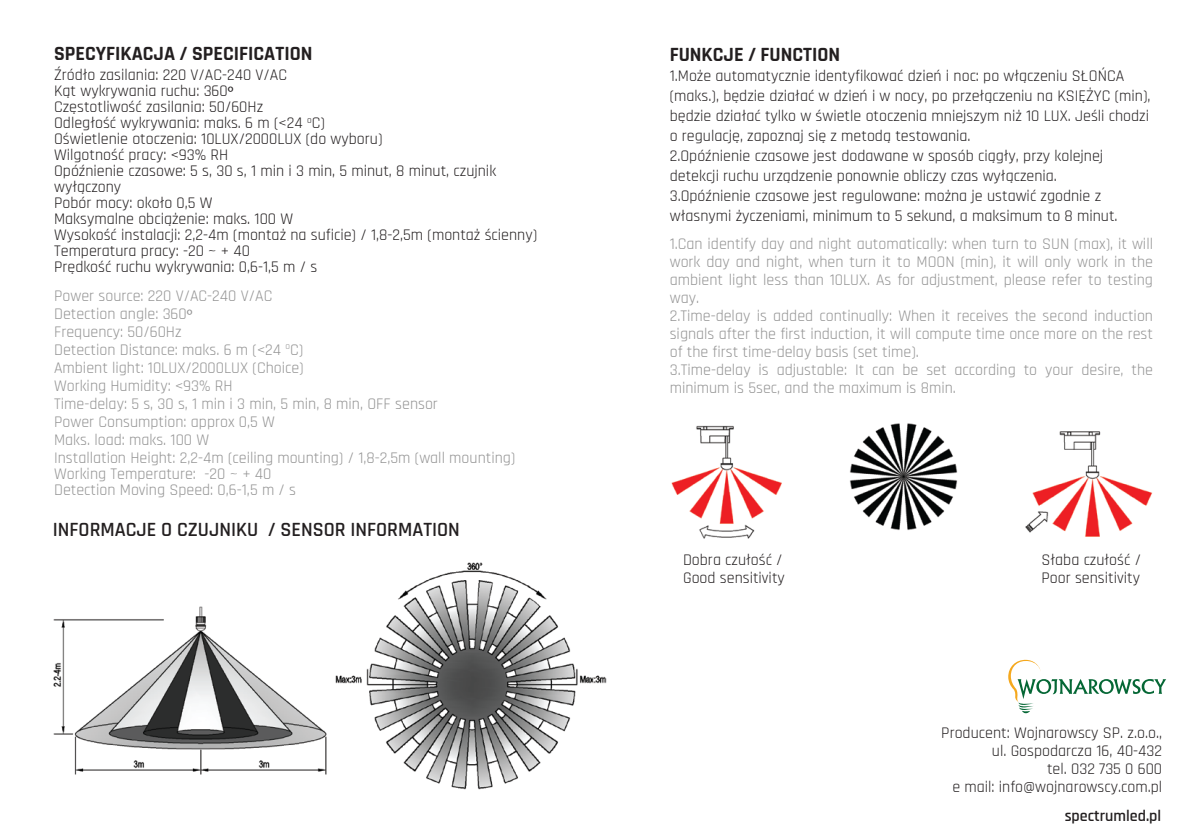
<style>
.page{position:relative;width:1191px;height:840px;background:#fff}
.page>*{position:absolute;margin:0;border:0;box-sizing:border-box;transform-origin:0 0}
.t1{font:700 20px "Rajdhani";color:#231f20}
.t2{font:600 20px "Rajdhani";color:#231f20}
.t3{font:16px/16px "Rajdhani";color:#231f20}
.t4{font:16px/18px "Rajdhani";color:#939393}
.t5{font:600 16px "Rajdhani";color:#231f20}
.s1{font-family:"Myriad Pro"}
</style>
<div class="page">
<img style="left:53px;top:606px;width:274px;height:169px">
<img style="left:336px;top:562px;width:270px;height:227px">
<img style="left:850px;top:423px;width:108px;height:107px">
<img style="left:671px;top:425px;width:111px;height:114px">
<img style="left:1025px;top:431px;width:128px;height:106px">
<svg style="left:1008px;top:659px;width:158px;height:54px"></svg>
<p class="t1" style="left:54px;top:41px;width:260px">SPECYFIKACJA / SPECIFICATION</p>
<p class="t3" style="left:54px;top:67px;width:484px">Źródło zasilania: 220 V/AC-240 V/AC<br>Kąt wykrywania ruchu: 360<span class="s1">º<br></span>Częstotliwość zasilania: 50/60Hz<br>Odległość wykrywania: maks. 6 m (&lt;24 <sup>o</sup>C)<br>Oświetlenie otoczenia: 10LUX/2000LUX (do wyboru)<br>Wilgotność pracy: &lt;93% RH<br>Opóźnienie czasowe: 5 s, 30 s, 1 min i 3 min, 5 minut, 8 minut, czujnik wyłączony<br>Pobór mocy: około 0,5 W<br>Maksymalne obciążenie: maks. 100 W<br>Wysokość instalacji: 2,2-4m (montaż na suficie) / 1,8-2,5m (montaż ścienny)<br>Temperatura pracy: -20 ~ + 40<br>Prędkość ruchu wykrywania: 0,6-1,5 m / s</p>
<p class="t4" style="left:54px;top:287px;width:463px">Power source: 220 V/AC-240 V/AC<br>Detection angle: 360<span class="s1">º<br></span>Frequency: 50/60Hz<br>Detection Distance: maks. 6 m (&lt;24 <sup>o</sup>C)<br>Ambient light: 10LUX/2000LUX (Choice)<br>Working Humidity: &lt;93% RH<br>Time-delay: 5 s, 30 s, 1 min i 3 min, 5 min, 8 min, OFF sensor<br>Power Consumption: approx 0,5 W<br>Maks. load: maks. 100 W<br>Installation Height: 2,2-4m (ceiling mounting) / 1,8-2,5m (wall mounting)</p>
<p class="t4" style="left:54px;top:466px;width:243px;line-height:16px">Working Temperature: -20 ~ + 40<br>Detection Moving Speed: 0,6-1,5 m / s</p>
<p class="t2" style="left:53px;top:517px;width:408px">INFORMACJE O CZUJNIKU / SENSOR INFORMATION</p>
<p class="t1" style="left:669px;top:42px;width:172px">FUNKCJE / FUNCTION</p>
<p class="t3" style="left:669px;top:66px;width:482px;line-height:20px">1.Może automatycznie identyfikować dzień i noc: po włączeniu SŁOŃCA (maks.), będzie działać w dzień i w nocy, po przełączeniu na KSIĘŻYC (min), będzie działać tylko w świetle otoczenia mniejszym niż 10 LUX. Jeśli chodzi o regulację, zapoznaj się z metodą testowania.<br>2.Opóźnienie czasowe jest dodawane w sposób ciągły, przy kolejnej detekcji ruchu urządzenie ponownie obliczy czas wyłączenia.<br>3.Opóźnienie czasowe jest regulowane: można je ustawić zgodnie z własnymi życzeniami, minimum to 5 sekund, a maksimum to 8 minut.</p>
<p class="t4" style="left:669px;top:235px;width:485px">1.Can identify day and night automatically: when turn to SUN (max), it will work day and night, when turn it to MOON (min), it will only work in the ambient light less than 10LUX. As for adjustment, please refer to testing way.<br>2.Time-delay is added continually: When it receives the second induction signals after the first induction, it will compute time once more on the rest of the first time-delay basis (set time).<br>3.Time-delay is adjustable: It can be set according to your desire, the minimum is 5sec, and the maximum is 8min.</p>
<p class="t3" style="left:683px;top:551px;width:103px;line-height:18px">Dobra czułość /<br>Good sensitivity</p>
<p class="t3" style="left:1041px;top:551px;width:101px;line-height:18px">Słaba czułość /<br>Poor sensitivity</p>
<p class="t3" style="left:941px;top:723px;width:222px;line-height:18px;text-align:right">Producent: Wojnarowscy SP. z.o.o., ul. Gospodarcza 16, 40-432<br>tel. 032 735 0 600<br>e mail: info@wojnarowscy.com.pl</p>
<p class="t5" style="left:1064px;top:805px;width:98px">spectrumled.pl</p>
</div>
